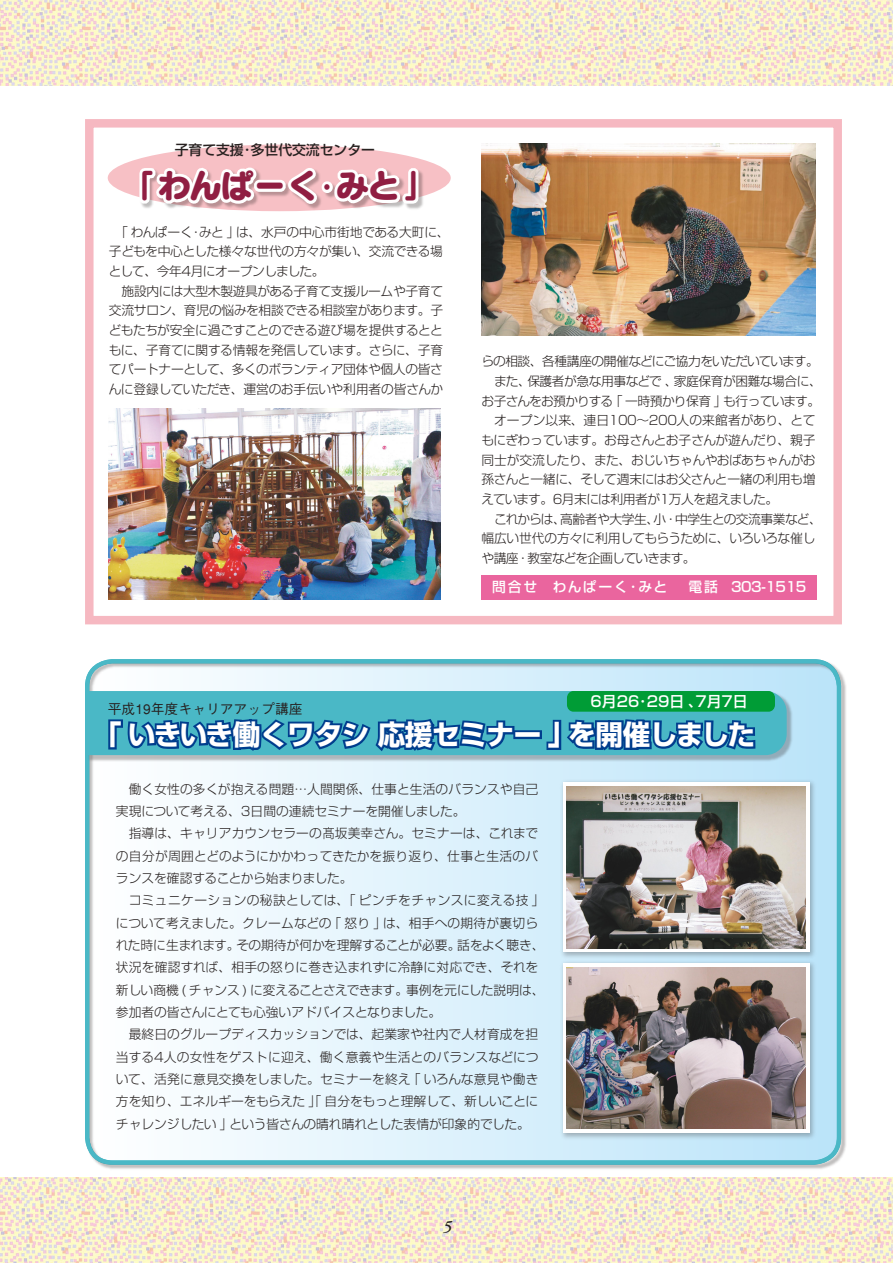
<style>
.page{position:relative;width:893px;height:1263px;background:#fff}
.page>*{position:absolute;margin:0;border:0;box-sizing:border-box;transform-origin:0 0}
.t1{font:33px "Seurat CID EB";letter-spacing:-.05em;color:#901e42}
.t2{font:700 27.6px "Shin Go Pro";letter-spacing:-.015em;color:#fff}
.t3{font:italic 600 16.95px "Adobe Garamond";color:#272120}
.t4{font:500 14.85px "Shin Go Pro";color:#fff}
.t5{font:500 13.8px "Gothic BBB";color:#272120}
.t6{font:500 13.8px "Shin Go Pro";letter-spacing:.13em;color:#fff}
.t7{font:500 13.8px "Shin Go Pro";color:#272120}
.t8{font:500 13.8px "Shin Go Pro";letter-spacing:.09em;color:#fff}
.t9{font:300 12.75px/19.6px "Shin Go Pro";letter-spacing:-.02em;color:#272120;text-align:justify}
.t10{font:300 12.75px/22.4px "Shin Go Pro";color:#272120}
.t11{font:300 12.75px "Shin Go Pro";letter-spacing:.02em;color:#272120}
.t12{font:300 12.75px "Shin Go Pro";letter-spacing:.005em;color:#272120}
.t13{font:300 12.75px "Shin Go Pro";letter-spacing:-.055em;color:#272120}
.t14{font:300 12.75px/19.6px "Shin Go Pro";letter-spacing:-.06em;color:#272120}
.t15{font:300 12.75px "Shin Go Pro";letter-spacing:.03em;color:#272120}
.t16{font:300 12.75px "Shin Go Pro";letter-spacing:.01em;color:#272120}
.t17{font:300 12.75px "Shin Go Pro";letter-spacing:-.065em;color:#272120}
</style>
<div class="page">
<svg style="left:0;top:0;width:893px;height:85px;background:#f4e8cf"></svg>
<svg style="left:0;top:1178px;width:893px;height:85px;background:#f4e8cf"></svg>
<div style="left:86px;top:660px;width:761px;height:511px;background:#272120;opacity:.3"></div>
<svg style="left:85px;top:659px;width:758px;height:503px"></svg>
<div style="left:85px;top:119px;width:757px;height:505px;border:9px solid #f08a98"></div>
<div style="left:108px;top:145px;width:343px;height:66px;background:#f7c0c5;border-radius:50%"></div>
<div style="left:481px;top:575px;width:336px;height:25px;background:#ea659e"></div>
<svg style="left:87px;top:691px;width:700px;height:79px;background:#4b9fb3"></svg>
<div style="left:559px;top:779px;width:259px;height:181px;background:#272120;opacity:.3"></div>
<svg style="left:563px;top:782px;width:246px;height:170px"></svg>
<img style="left:567px;top:786px;width:238px;height:162px">
<div style="left:559px;top:960px;width:259px;height:181px;background:#272120;opacity:.3"></div>
<svg style="left:563px;top:963px;width:246px;height:170px"></svg>
<img style="left:567px;top:967px;width:238px;height:161px">
<svg style="left:323px;top:827px;width:11px;height:12px"></svg>
<img style="left:481px;top:144px;width:335px;height:191px">
<img style="left:109px;top:408px;width:331px;height:192px">
<div style="left:140px;top:168px;width:285px;height:42px;background:#272120;opacity:.3"></div>
<img style="left:136px;top:167px;width:187px;height:341px">
<div style="left:322px;top:181px;width:11px;height:12px;border:6px solid #fff;border-radius:50%"></div>
<svg style="left:333px;top:168px;width:88px;height:326px"></svg>
<p class="t7" style="left:175px;top:139px;width:202px">子育て支援･多世代交流センター</p>
<h1 class="t1" style="left:136px;top:163px;width:287px">｢わんぱーく･みと「</h1>
<p class="t9" style="left:109px;top:220px;width:342px;text-align:left;text-indent:13px">｢わんぱーく･みと｣は、水戸の中心市街地である大町に、子どもを中心とした様々な世代の方々が集い、交流できる場として、今年4月にオープンしました。</p>
<p class="t9" style="left:109px;top:279px;width:336px;text-indent:13px">施設内には大型木製遊具がある子育て支援ルームや子育て交流サロン、育児の悩みを相談できる相談室があります。子どもたちが安全に過ごすことのできる遊び場を提供するとともに、子育てに関する情報を発信しています。さらに、子育てパートナーとして、多くのボランティア団体や個人の皆さんに登録していただき、運営のお手伝いや利用者の皆さんか</p>
<p class="t9" style="left:481px;top:350px;width:342px;text-align:right">らの相談、各種講座の開催などにご協力をいただいています。保護者が急な用事などで､家庭保育が困難な場合に、</p>
<p class="t9" style="left:494px;top:370px;width:38px">また、</p>
<p class="t9" style="left:481px;top:389px;width:340px">お子さんをお預かりする｢一時預かり保育｣も行っています。</p>
<p class="t16" style="left:494px;top:410px;width:323px">オープン以来、連日100～200人の来館者があり、とて</p>
<p class="t13" style="left:481px;top:429px;width:336px">もにぎわっています。お母さんとお子さんが遊んだり、親子</p>
<p class="t13" style="left:481px;top:449px;width:336px">同士が交流したり、また、おじいちゃんやおばあちゃんがお</p>
<p class="t9" style="left:481px;top:468px;width:336px">孫さんと一緒に、そして週末にはお父さんと一緒の利用も増</p>
<p class="t9" style="left:481px;top:488px;width:298px">えています。6月末には利用者が1万人を超えました。</p>
<p class="t9" style="left:675px;top:507px;width:148px">中学生との交流事業など、</p>
<p class="t9" style="left:560px;top:507px;width:108px">高齢者や大学生小、</p>
<p class="t14" style="left:481px;top:507px;width:336px;text-indent:13px">これからは、<br>幅広い世代の方々に利用してもらうために、いろいろな催しや講座･教室などを企画していきます。</p>
<p class="t9" style="left:664px;top:507px;width:14px">・</p>
<p class="t6" style="left:492px;top:575px;width:227px">問合せ　わんぱーく･みと　電話</p>
<p class="t8" style="left:731px;top:575px;width:77px">303-1515</p>
<p class="t4" style="left:590px;top:689px;width:159px">6月26･29日 7､ 月7日</p>
<p class="t5" style="left:108px;top:701px;width:197px">平成19年度キャリアアップ講座</p>
<h2 class="t2" style="left:108px;top:713px;width:649px">｢いきいき働くワタシ応援セミナー｣を開催しました</h2>
<p class="t10" style="left:116px;top:776px;width:424px;text-indent:13px">働く女性の多くが抱える問題…人間関係、仕事と生活のバランスや自己実現について考える、3日間の連続セミナーを開催しました。</p>
<p class="t9" style="left:116px;top:821px;width:424px;line-height:22.4px;text-indent:13px">指導は、キャリアカウンセラーの　坂美幸さん。セミナーは、これまでの自分が周囲とどのようにかかわってきたかを振り返り、仕事と生活のバランスを確認することから始まりました。</p>
<p class="t15" style="left:129px;top:890px;width:411px">コミュニケーションの秘訣としては、｢ピンチをチャンスに変える技「</p>
<p class="t11" style="left:116px;top:912px;width:424px">について考えました。クレームなどの｢怒り｣は、相手への期待が裏切ら</p>
<p class="t9" style="left:457px;top:934px;width:89px">話をよく聴き、</p>
<p class="t10" style="left:237px;top:932px;width:225px">その期待が何かを理解することが必要。</p>
<p class="t9" style="left:116px;top:934px;width:125px">れた時に生まれます。</p>
<p class="t11" style="left:116px;top:957px;width:424px">状況を確認すれば、相手の怒りに巻き込まれずに冷静に対応でき、それを</p>
<p class="t10" style="left:406px;top:977px;width:140px">事例を元にした説明は、</p>
<p class="t17" style="left:116px;top:979px;width:294px">新しい商機 ( チャンス ) に変えることさえできます。</p>
<p class="t10" style="left:116px;top:999px;width:327px">参加者の皆さんにとても心強いアドバイスとなりました。</p>
<p class="t12" style="left:129px;top:1024px;width:411px">最終日のグループディスカッションでは、起業家や社内で人材育成を担</p>
<p class="t11" style="left:116px;top:1046px;width:424px">当する4人の女性をゲストに迎え、働く意義や生活とのバランスなどにつ</p>
<p class="t11" style="left:116px;top:1069px;width:424px">いて、活発に意見交換をしました。セミナーを終え｢いろんな意見や働き</p>
<p class="t12" style="left:116px;top:1091px;width:424px">方を知り、エネルギーをもらえた｣｢自分をもっと理解して、新しいことに</p>
<p class="t10" style="left:116px;top:1111px;width:415px">チャレンジしたい｣という皆さんの晴れ晴れとした表情が印象的でした。</p>
<h3 class="t3" style="left:443px;top:1217px;width:10px">5</h3>
</div>
